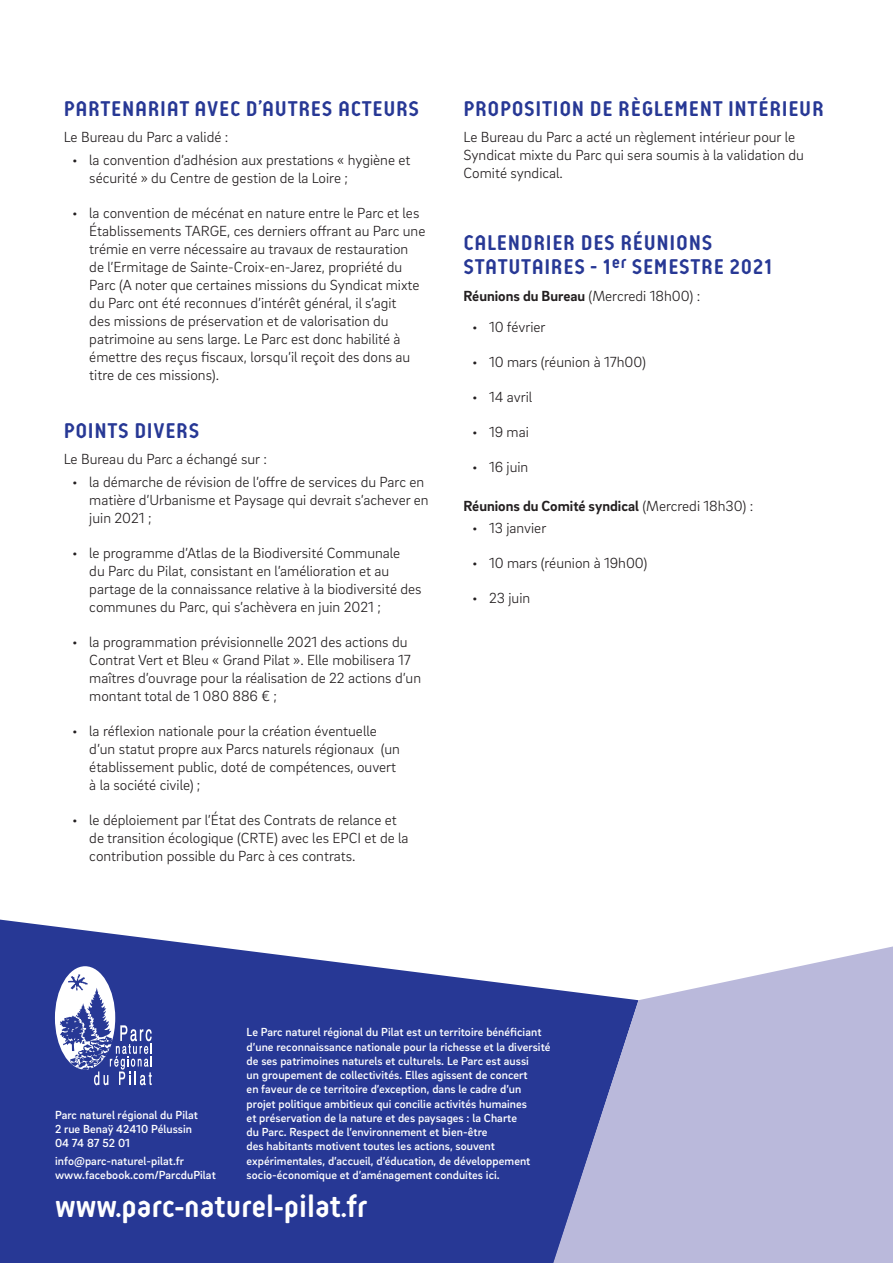
<style>
.page{position:relative;width:893px;height:1263px;background:#fff}
.page>*{position:absolute;margin:0;border:0;box-sizing:border-box;transform-origin:0 0}
.t1{font:700 32.1px "Reso";color:#fff}
.ARTICLE_-_N1_-_titre{font:700 22.5px/24px "Reso";letter-spacing:.03em;color:#273895}
.ARTICLE_-_courant{font:300 15px/18px "Brix Sans";color:#231f20}
.ARTICLE_-_courant-2{font:700 15px "Brix Sans";color:#231f20}
.t2{font:500 12px/14.2px "Brix Sans";letter-spacing:.005em;color:#fff}
.s1{font-weight:300}
</style>
<div class="page">
<svg style="left:0;top:919px;width:546px;height:344px;background:#3e4da0"></svg>
<svg style="left:546px;top:946px;width:347px;height:317px;background:#aeb0d6"></svg>
<svg style="left:55px;top:966px;width:97px;height:119px"></svg>
<p class="ARTICLE_-_N1_-_titre" style="left:64px;top:97px;width:357px">PARTENARIAT AVEC D’AUTRES ACTEURS</p>
<p class="ARTICLE_-_courant" style="left:64px;top:128px;width:166px">Le Bureau du Parc a validé :</p>
<p class="ARTICLE_-_courant" style="left:89px;top:150px;width:323px;text-indent:-17px">• la convention d’adhésion aux prestations « hygiène et sécurité » du Centre de gestion de la Loire ;</p>
<p class="ARTICLE_-_courant" style="left:89px;top:203px;width:338px;text-indent:-17px">• la convention de mécénat en nature entre le Parc et les Établissements TARGE, ces derniers offrant au Parc une trémie en verre nécessaire au travaux de restauration de l’Ermitage de Sainte-Croix-en-Jarez, propriété du Parc (A noter que certaines missions du Syndicat mixte du Parc ont été reconnues d’intérêt général, il s’agit<br>des missions de préservation et de valorisation du patrimoine au sens large. Le Parc est donc habilité à émettre des reçus fiscaux, lorsqu’il reçoit des dons au titre de ces missions).</p>
<p class="ARTICLE_-_N1_-_titre" style="left:64px;top:419px;width:137px">POINTS DIVERS</p>
<p class="ARTICLE_-_courant" style="left:64px;top:450px;width:205px">Le Bureau du Parc a échangé sur :</p>
<p class="ARTICLE_-_courant" style="left:89px;top:472px;width:341px;text-indent:-17px">• la démarche de révision de l’offre de services du Parc en matière d’Urbanisme et Paysage qui devrait s’achever en juin 2021 ;</p>
<p class="ARTICLE_-_courant" style="left:89px;top:543px;width:334px;text-indent:-17px">• le programme d’Atlas de la Biodiversité Communale<br>du Parc du Pilat, consistant en l’amélioration et au partage de la connaissance relative à la biodiversité des communes du Parc, qui s’achèvera en juin 2021 ;</p>
<p class="ARTICLE_-_courant" style="left:89px;top:632px;width:333px;text-indent:-17px">• la programmation prévisionnelle 2021 des actions du Contrat Vert et Bleu « Grand Pilat ». Elle mobilisera 17 maîtres d’ouvrage pour la réalisation de 22 actions d’un montant total de 1 080 886 € ;</p>
<p class="ARTICLE_-_courant" style="left:89px;top:721px;width:312px;text-indent:-17px">• la réflexion nationale pour la création éventuelle d’un statut propre aux Parcs naturels régionaux (un établissement public, doté de compétences, ouvert à la société civile) ;</p>
<p class="ARTICLE_-_courant" style="left:89px;top:810px;width:321px;text-indent:-17px">• le déploiement par l’État des Contrats de relance et de transition écologique (CRTE) avec les EPCI et de la contribution possible du Parc à ces contrats.</p>
<p class="ARTICLE_-_N1_-_titre" style="left:463px;top:97px;width:362px">PROPOSITION DE RÈGLEMENT INTÉRIEUR</p>
<p class="ARTICLE_-_courant" style="left:463px;top:128px;width:342px">Le Bureau du Parc a acté un règlement intérieur pour le<br>Syndicat mixte du Parc qui sera soumis à la validation du<br>Comité syndical.</p>
<p class="ARTICLE_-_N1_-_titre" style="left:463px;top:231px;width:311px">CALENDRIER DES RÉUNIONS<br>STATUTAIRES - 1<sup>er</sup> SEMESTRE 2021</p>
<p class="ARTICLE_-_courant-2" style="left:463px;top:286px;width:238px">Réunions du Bureau <span class="s1">(Mercredi 18h00) :</span></p>
<p class="ARTICLE_-_courant" style="left:472px;top:317px;width:75px">• 10 février</p>
<p class="ARTICLE_-_courant" style="left:472px;top:352px;width:176px">• 10 mars (réunion à 17h00)</p>
<p class="ARTICLE_-_courant" style="left:472px;top:387px;width:62px">• 14 avril</p>
<p class="ARTICLE_-_courant" style="left:472px;top:422px;width:58px">• 19 mai</p>
<p class="ARTICLE_-_courant" style="left:472px;top:457px;width:58px">• 16 juin</p>
<p class="ARTICLE_-_courant-2" style="left:463px;top:496px;width:291px">Réunions du Comité syndical <span class="s1">(Mercredi 18h30) :</span></p>
<p class="ARTICLE_-_courant" style="left:472px;top:518px;width:76px">• 13 janvier</p>
<p class="ARTICLE_-_courant" style="left:472px;top:553px;width:177px">• 10 mars (réunion à 19h00)</p>
<p class="ARTICLE_-_courant" style="left:472px;top:588px;width:60px">• 23 juin</p>
<p class="t2" style="left:247px;top:1024px;width:305px">Le Parc naturel régional du Pilat est un territoire bénéficiant d’une reconnaissance nationale pour la richesse et la diversité de ses patrimoines naturels et culturels. Le Parc est aussi<br>un groupement de collectivités. Elles agissent de concert<br>en faveur de ce territoire d’exception, dans le cadre d’un projet politique ambitieux qui concilie activités humaines<br>et préservation de la nature et des paysages : la Charte<br>du Parc. Respect de l’environnement et bien-être<br>des habitants motivent toutes les actions, souvent expérimentales, d’accueil, d’éducation, de développement socio-économique et d’aménagement conduites ici.</p>
<h1 class="t1" style="left:55px;top:1190px;width:314px">www.parc-naturel-pilat.fr</h1>
<p class="t2" style="left:55px;top:1107px;width:144px">Parc naturel régional du Pilat<br>2 rue Benaÿ 42410 Pélussin<br>04 74 87 52 01</p>
<p class="t2" style="left:55px;top:1153px;width:162px">info@parc-naturel-pilat.fr www.facebook.com/ParcduPilat</p>
</div>
